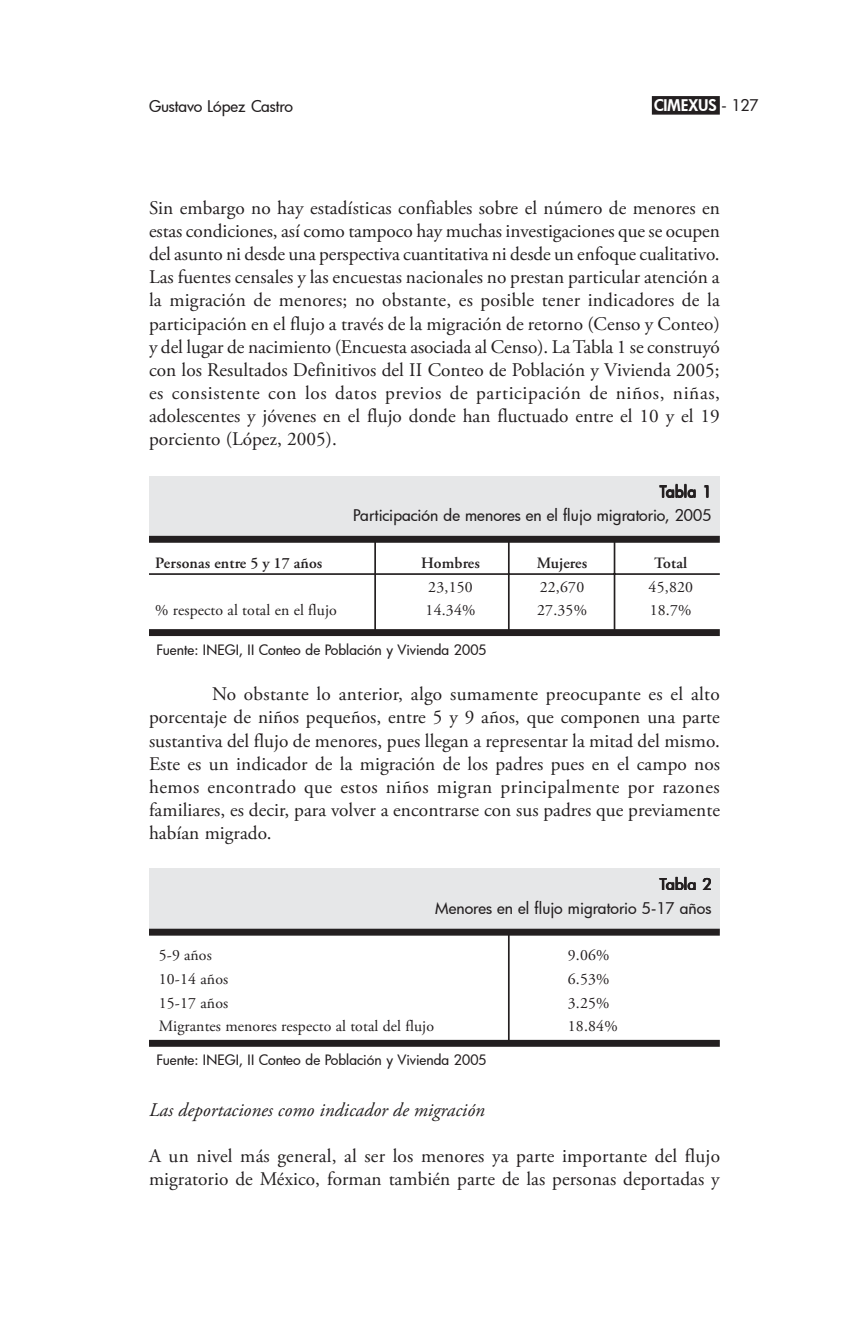
<style>
.page{position:relative;width:844px;height:1340px;background:#fff}
.page>*{position:absolute;margin:0;border:0;box-sizing:border-box;transform-origin:0 0}
.t1{font:19.25px/23.1px "Adobe Garamond Pro";letter-spacing:.005em;color:#231f20;text-align:justify}
.t2{font:italic 19.25px "Adobe Garamond Pro";color:#231f20}
.t3{font:15.75px/23.6px "Adobe Garamond Pro";letter-spacing:.005em;color:#231f20}
.t4{font:500 15.75px/23.3px "Futura";color:#231f20;text-align:right}
.t5{font:600 15.75px "Adobe Garamond Pro";letter-spacing:.01em;color:#231f20}
.t6{font:800 15.75px "Futura";color:#fff}
.t7{font:500 14px "Futura";color:#231f20}
.s1{font-weight:500;color:#231f20}
</style>
<div class="page">
<div style="left:651px;top:96px;width:68px;height:19px;background:#231f20;border:2px solid #231f20"></div>
<div style="left:149px;top:476px;width:570px;height:64px;background:#e6e7e8"></div>
<div style="left:149px;top:536px;width:570px;height:7px;background:#231f20"></div>
<hr style="left:374px;top:541px;width:2px;height:91px;background:#231f20">
<div style="left:149px;top:629px;width:570px;height:7px;background:#231f20"></div>
<hr style="left:149px;top:573px;width:570px;height:2px;background:#231f20">
<hr style="left:508px;top:541px;width:1px;height:90px;background:#231f20">
<hr style="left:613px;top:541px;width:2px;height:92px;background:#231f20">
<div style="left:149px;top:868px;width:570px;height:65px;background:#e6e7e8"></div>
<div style="left:149px;top:928px;width:570px;height:7px;background:#231f20"></div>
<div style="left:149px;top:1039px;width:570px;height:7px;background:#231f20"></div>
<hr style="left:508px;top:934px;width:1px;height:109px;background:#231f20">
<p class="t4" style="left:149px;top:94px;width:145px">Gustavo López Castro</p>
<p class="t6" style="left:654px;top:95px;width:106px">CIMEXUS <span class="s1">- 127</span></p>
<p class="t1" style="left:149px;top:198px;width:572px">Sin embargo no hay estadísticas confiables sobre el número de menores en estas condiciones, así como tampoco hay muchas investigaciones que se ocupen del asunto ni desde una perspectiva cuantitativa ni desde un enfoque cualitativo.<br>Las fuentes censales y las encuestas nacionales no prestan particular atención a la migración de menores; no obstante, es posible tener indicadores de la participación en el flujo a través de la migración de retorno (Censo y Conteo) y del lugar de nacimiento (Encuesta asociada al Censo). La Tabla 1 se construyó con los Resultados Definitivos del II Conteo de Población y Vivienda 2005; es consistente con los datos previos de participación de niños, niñas, adolescentes y jóvenes en el flujo donde han fluctuado entre el 10 y el 19 porciento (López, 2005).</p>
<p class="t4" style="left:353px;top:480px;width:360px">Tabla 1<br>Participación de menores en el flujo migratorio, 2005</p>
<p class="t5" style="left:155px;top:556px;width:168px">Personas entre 5 y 17 años</p>
<p class="t3" style="left:155px;top:600px;width:183px">% respecto al total en el flujo</p>
<p class="t5" style="left:421px;top:556px;width:60px">Hombres</p>
<p class="t3" style="left:425px;top:576px;width:51px">23,150<br>14.34%</p>
<p class="t7" style="left:156px;top:640px;width:331px">Fuente: INEGI, II Conteo de Población y Vivienda 2005</p>
<p class="t5" style="left:536px;top:556px;width:52px">Mujeres</p>
<p class="t3" style="left:537px;top:576px;width:51px">22,670<br>27.35%</p>
<p class="t5" style="left:654px;top:556px;width:34px">Total</p>
<p class="t3" style="left:648px;top:576px;width:46px">45,820<br>18.7%</p>
<p class="t1" style="left:149px;top:684px;width:572px;text-indent:63px">No obstante lo anterior, algo sumamente preocupante es el alto porcentaje de niños pequeños, entre 5 y 9 años, que componen una parte sustantiva del flujo de menores, pues llegan a representar la mitad del mismo.<br>Este es un indicador de la migración de los padres pues en el campo nos hemos encontrado que estos niños migran principalmente por razones familiares, es decir, para volver a encontrarse con sus padres que previamente habían migrado.</p>
<p class="t4" style="left:435px;top:872px;width:278px">Tabla 2<br>Menores en el flujo migratorio 5-17 años</p>
<p class="t3" style="left:159px;top:944px;width:276px">5-9 años<br>10-14 años<br>15-17 años<br>Migrantes menores respecto al total del flujo</p>
<p class="t3" style="left:567px;top:944px;width:51px">9.06%<br>6.53%<br>3.25%<br>18.84%</p>
<p class="t7" style="left:156px;top:1050px;width:331px">Fuente: INEGI, II Conteo de Población y Vivienda 2005</p>
<p class="t2" style="left:149px;top:1101px;width:337px">Las deportaciones como indicador de migración</p>
<p class="t1" style="left:149px;top:1145px;width:572px">A un nivel más general, al ser los menores ya parte importante del flujo migratorio de México, forman también parte de las personas deportadas y</p>
</div>
